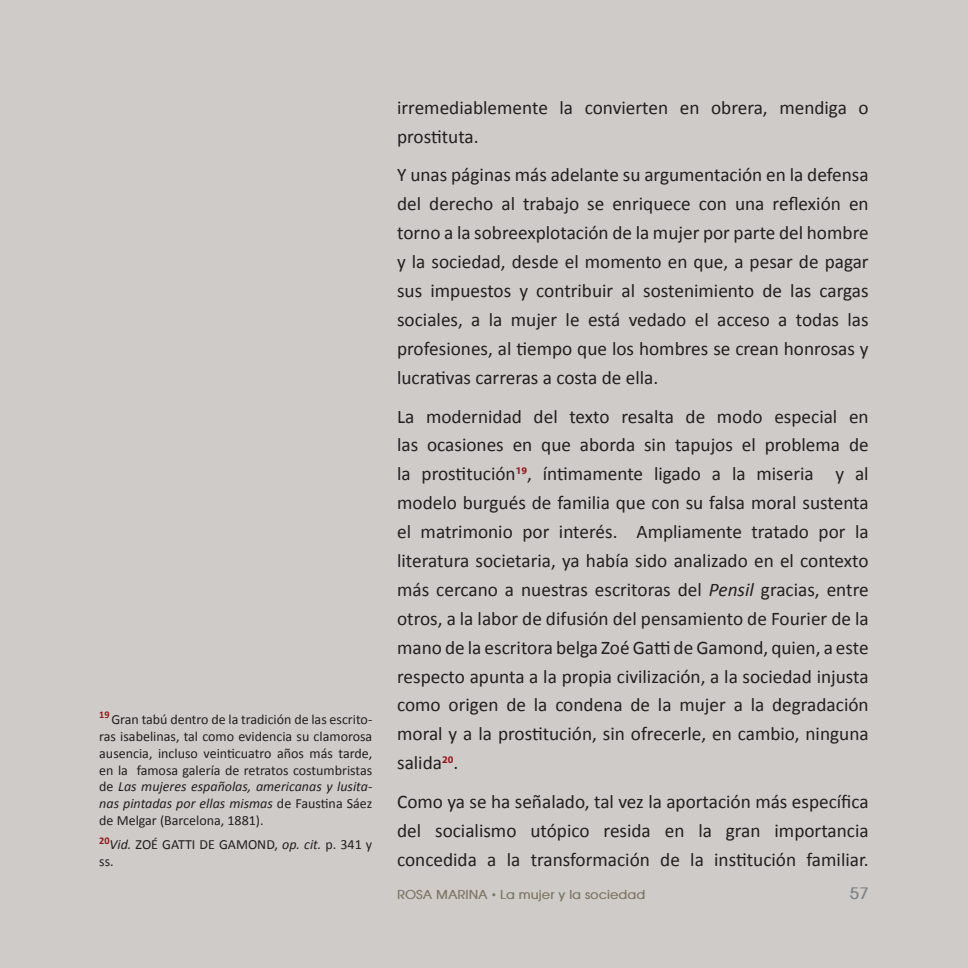
<style>
.page{position:relative;width:968px;height:968px;background:#fff}
.page>*{position:absolute;margin:0;border:0;box-sizing:border-box;transform-origin:0 0}
.t1{font:19.25px/28.9px "Calibri";color:#231f20;text-align:justify}
.t2{font:700 15.75px "Avant Garde";color:#808285}
.t3{font:14px/16.8px "Calibri";color:#231f20;text-align:justify}
.t4{font:700 12.25px "Avant Garde";color:#7e7663}
.s1{font-style:italic}
.s2{font-family:"Gill Sans";font-weight:400}
</style>
<div class="page">
<div style="left:0;top:0;width:967px;height:967px;background:#cecbc8"></div>
<p class="t3" style="left:99px;top:711px;width:274px"><sup>19</sup> Gran tabú dentro de la tradición de las escrito&shy;ras isabelinas, tal como evidencia su clamorosa ausencia, incluso veinticuatro años más tarde, en la famosa galería de retratos costumbristas de <span class="s1">Las mujeres españolas, americanas y lusita&shy;nas pintadas por ellas mismas</span> de Faustina Sáez de Melgar (Barcelona, 1881).</p>
<p class="t3" style="left:99px;top:836px;width:274px"><sup>20</sup><span class="s1">Vid.</span> ZOÉ GATTI DE GAMOND, <span class="s1">op. cit.</span> p. 341 y ss.</p>
<p class="t1" style="left:397px;top:93px;width:473px">irremediablemente la convierten en obrera, mendiga o prostituta.</p>
<p class="t1" style="left:397px;top:161px;width:473px">Y unas páginas más adelante su argumentación en la defensa del derecho al trabajo se enriquece con una reflexión en torno a la sobreexplotación de la mujer por parte del hombre y la sociedad, desde el momento en que, a pesar de pagar sus impuestos y contribuir al sostenimiento de las cargas sociales, a la mujer le está vedado el acceso a todas las profesiones, al tiempo que los hombres se crean honrosas y lucrativas carreras a costa de ella.</p>
<p class="t1" style="left:397px;top:401px;width:473px">La modernidad del texto resalta de modo especial en las ocasiones en que aborda sin tapujos el problema de la prostitución<sup>19</sup>, íntimamente ligado a la miseria y al modelo burgués de familia que con su falsa moral sustenta el matrimonio por interés. Ampliamente tratado por la literatura societaria, ya había sido analizado en el contexto más cercano a nuestras escritoras del <span class="s1">Pensil</span> gracias, entre otros, a la labor de difusión del pensamiento de Fourier de la mano de la escritora belga Zoé Gatti de Gamond, quien, a este respecto apunta a la propia civilización, a la sociedad injusta como origen de la condena de la mujer a la degradación moral y a la prostitución, sin ofrecerle, en cambio, ninguna salida<sup>20</sup>.</p>
<p class="t1" style="left:397px;top:787px;width:473px">Como ya se ha señalado, tal vez la aportación más específica del socialismo utópico resida en la gran importancia concedida a la transformación de la institución familiar.</p>
<p class="t4" style="left:397px;top:886px;width:249px">ROSA MARINA <span class="s2">•</span> La mujer y la sociedad</p>
<p class="t2" style="left:849px;top:882px;width:20px">57</p>
</div>
